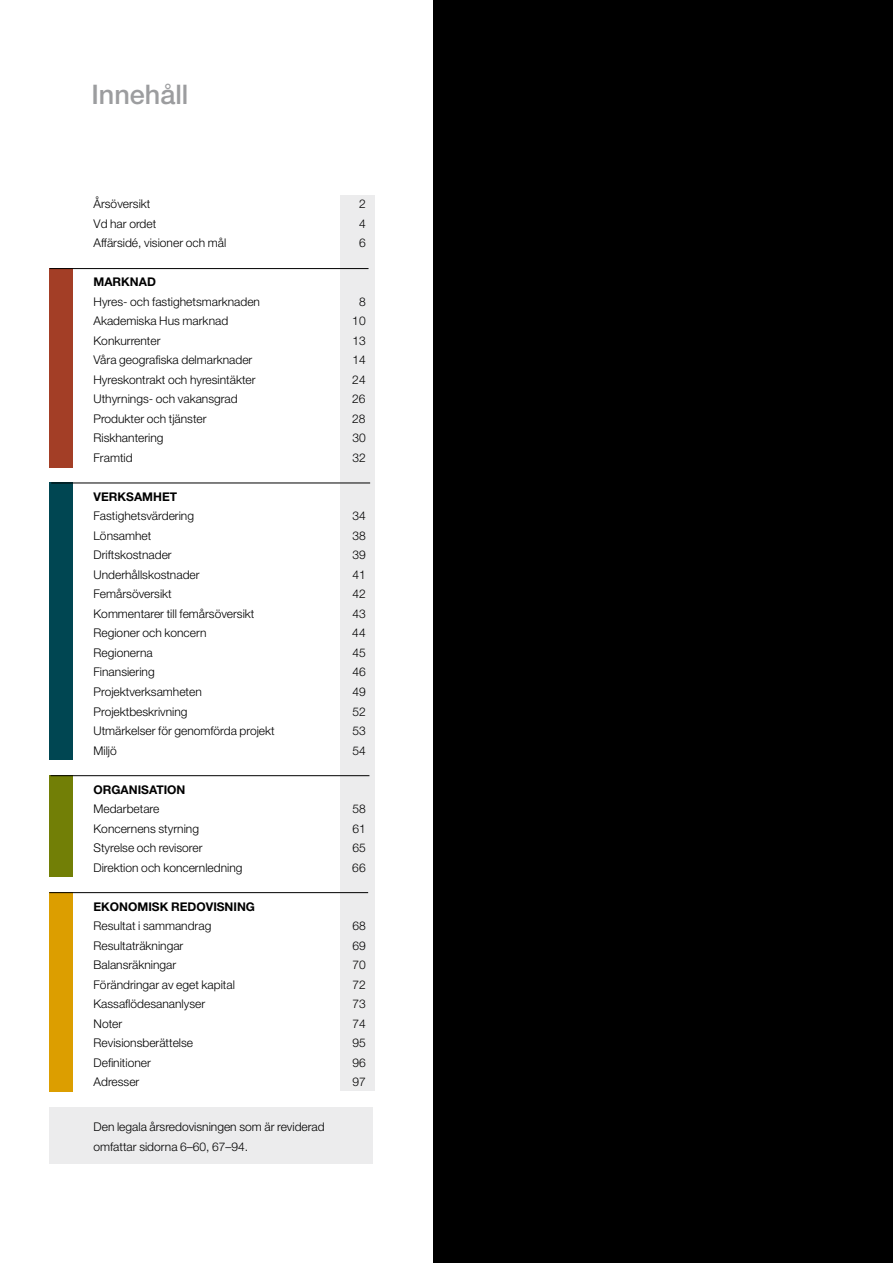
<style>
.page{position:relative;width:893px;height:1263px;background:#fff}
.page>*{position:absolute;margin:0;border:0;box-sizing:border-box;transform-origin:0 0}
.t1{font:500 27px "Helvetica Neue LT Std";color:#9c9d9f}
.t2{font:300 12px/19.5px "Helvetica Neue LT Std";color:#000}
.t3{font:700 12px "Helvetica Neue LT Std";color:#000}
</style>
<div class="page">
<div style="left:434px;top:0;width:459px;height:1263px;background:#000"></div>
<div style="left:50px;top:1108px;width:323px;height:56px;background:#ececed"></div>
<div style="left:340px;top:196px;width:34px;height:895px;background:#ececed"></div>
<div style="left:50px;top:268px;width:23px;height:199px;background:#a33e26"></div>
<div style="left:50px;top:482px;width:23px;height:278px;background:#004652"></div>
<div style="left:50px;top:775px;width:23px;height:102px;background:#727f06"></div>
<div style="left:50px;top:892px;width:23px;height:199px;background:#dc9e00"></div>
<hr style="left:50px;top:268px;width:319px;height:1px;background:#000">
<hr style="left:51px;top:483px;width:319px;height:1px;background:#000">
<hr style="left:51px;top:775px;width:318px;height:1px;background:#000">
<hr style="left:49px;top:892px;width:319px;height:1px;background:#000">
<h1 class="t1" style="left:91px;top:79px;width:99px">Innehåll</h1>
<p class="t2" style="left:94px;top:194px;width:58px">Årsöversikt</p>
<p class="t2" style="left:359px;top:194px;width:8px">2</p>
<p class="t2" style="left:94px;top:214px;width:64px">Vd har ordet</p>
<p class="t2" style="left:359px;top:214px;width:8px">4</p>
<p class="t2" style="left:94px;top:233px;width:134px">Affärsidé, visioner och mål</p>
<p class="t2" style="left:359px;top:233px;width:8px">6</p>
<p class="t3" style="left:94px;top:275px;width:64px">MARKNAD</p>
<p class="t2" style="left:94px;top:292px;width:168px">Hyres- och fastighetsmarknaden</p>
<p class="t2" style="left:359px;top:292px;width:8px">8</p>
<p class="t2" style="left:94px;top:311px;width:136px">Akademiska Hus marknad</p>
<p class="t2" style="left:352px;top:311px;width:15px">10</p>
<p class="t2" style="left:94px;top:331px;width:68px">Konkurrenter</p>
<p class="t2" style="left:352px;top:331px;width:15px">13</p>
<p class="t2" style="left:94px;top:350px;width:160px">Våra geografiska delmarknader</p>
<p class="t2" style="left:352px;top:350px;width:15px">14</p>
<p class="t2" style="left:94px;top:370px;width:164px">Hyreskontrakt och hyresintäkter</p>
<p class="t2" style="left:352px;top:370px;width:15px">24</p>
<p class="t2" style="left:94px;top:389px;width:146px">Uthyrnings- och vakansgrad</p>
<p class="t2" style="left:352px;top:389px;width:15px">26</p>
<p class="t2" style="left:94px;top:409px;width:115px">Produkter och tjänster</p>
<p class="t2" style="left:352px;top:409px;width:15px">28</p>
<p class="t2" style="left:94px;top:428px;width:72px">Riskhantering</p>
<p class="t2" style="left:352px;top:428px;width:15px">30</p>
<p class="t2" style="left:94px;top:448px;width:41px">Framtid</p>
<p class="t2" style="left:352px;top:448px;width:15px">32</p>
<p class="t3" style="left:94px;top:489px;width:85px">VERKSAMHET</p>
<p class="t2" style="left:94px;top:506px;width:102px">Fastighetsvärdering</p>
<p class="t2" style="left:352px;top:506px;width:15px">34</p>
<p class="t2" style="left:94px;top:526px;width:59px">Lönsamhet</p>
<p class="t2" style="left:352px;top:526px;width:15px">38</p>
<p class="t2" style="left:94px;top:545px;width:80px">Driftskostnader</p>
<p class="t2" style="left:352px;top:545px;width:15px">39</p>
<p class="t2" style="left:94px;top:565px;width:108px">Underhållskostnader</p>
<p class="t2" style="left:352px;top:565px;width:15px">41</p>
<p class="t2" style="left:94px;top:584px;width:80px">Femårsöversikt</p>
<p class="t2" style="left:352px;top:584px;width:15px">42</p>
<p class="t2" style="left:94px;top:604px;width:162px">Kommentarer till femårsöversikt</p>
<p class="t2" style="left:352px;top:604px;width:15px">43</p>
<p class="t2" style="left:94px;top:623px;width:114px">Regioner och koncern</p>
<p class="t2" style="left:352px;top:623px;width:15px">44</p>
<p class="t2" style="left:94px;top:643px;width:61px">Regionerna</p>
<p class="t2" style="left:352px;top:643px;width:15px">45</p>
<p class="t2" style="left:94px;top:662px;width:63px">Finansiering</p>
<p class="t2" style="left:352px;top:662px;width:15px">46</p>
<p class="t2" style="left:94px;top:682px;width:110px">Projektverksamheten</p>
<p class="t2" style="left:352px;top:682px;width:15px">49</p>
<p class="t2" style="left:94px;top:701px;width:96px">Projektbeskrivning</p>
<p class="t2" style="left:352px;top:701px;width:15px">52</p>
<p class="t2" style="left:94px;top:721px;width:183px">Utmärkelser för genomförda projekt</p>
<p class="t2" style="left:352px;top:721px;width:15px">53</p>
<p class="t2" style="left:94px;top:740px;width:25px">Miljö</p>
<p class="t2" style="left:352px;top:740px;width:15px">54</p>
<p class="t3" style="left:94px;top:782px;width:93px">ORGANISATION</p>
<p class="t2" style="left:94px;top:799px;width:67px">Medarbetare</p>
<p class="t2" style="left:352px;top:799px;width:15px">58</p>
<p class="t2" style="left:94px;top:818px;width:107px">Koncernens styrning</p>
<p class="t2" style="left:352px;top:818px;width:15px">61</p>
<p class="t2" style="left:94px;top:838px;width:110px">Styrelse och revisorer</p>
<p class="t2" style="left:352px;top:838px;width:15px">65</p>
<p class="t2" style="left:94px;top:857px;width:150px">Direktion och koncernledning</p>
<p class="t2" style="left:352px;top:857px;width:15px">66</p>
<p class="t3" style="left:94px;top:899px;width:163px">EKONOMISK REDOVISNING</p>
<p class="t2" style="left:94px;top:916px;width:119px">Resultat i sammandrag</p>
<p class="t2" style="left:352px;top:916px;width:15px">68</p>
<p class="t2" style="left:94px;top:935px;width:91px">Resultaträkningar</p>
<p class="t2" style="left:352px;top:935px;width:15px">69</p>
<p class="t2" style="left:94px;top:955px;width:84px">Balansräkningar</p>
<p class="t2" style="left:352px;top:955px;width:15px">70</p>
<p class="t2" style="left:94px;top:974px;width:143px">Förändringar av eget kapital</p>
<p class="t2" style="left:352px;top:974px;width:15px">72</p>
<p class="t2" style="left:94px;top:994px;width:113px">Kassaflödesananlyser</p>
<p class="t2" style="left:352px;top:994px;width:15px">73</p>
<p class="t2" style="left:94px;top:1013px;width:30px">Noter</p>
<p class="t2" style="left:352px;top:1013px;width:15px">74</p>
<p class="t2" style="left:94px;top:1033px;width:101px">Revisionsberättelse</p>
<p class="t2" style="left:352px;top:1033px;width:15px">95</p>
<p class="t2" style="left:94px;top:1052px;width:59px">Definitioner</p>
<p class="t2" style="left:352px;top:1052px;width:15px">96</p>
<p class="t2" style="left:94px;top:1072px;width:47px">Adresser</p>
<p class="t2" style="left:352px;top:1072px;width:15px">97</p>
<p class="t2" style="left:94px;top:1117px;width:233px">Den legala årsredovisningen som är reviderad omfattar sidorna 6–60, 67–94.</p>
</div>
